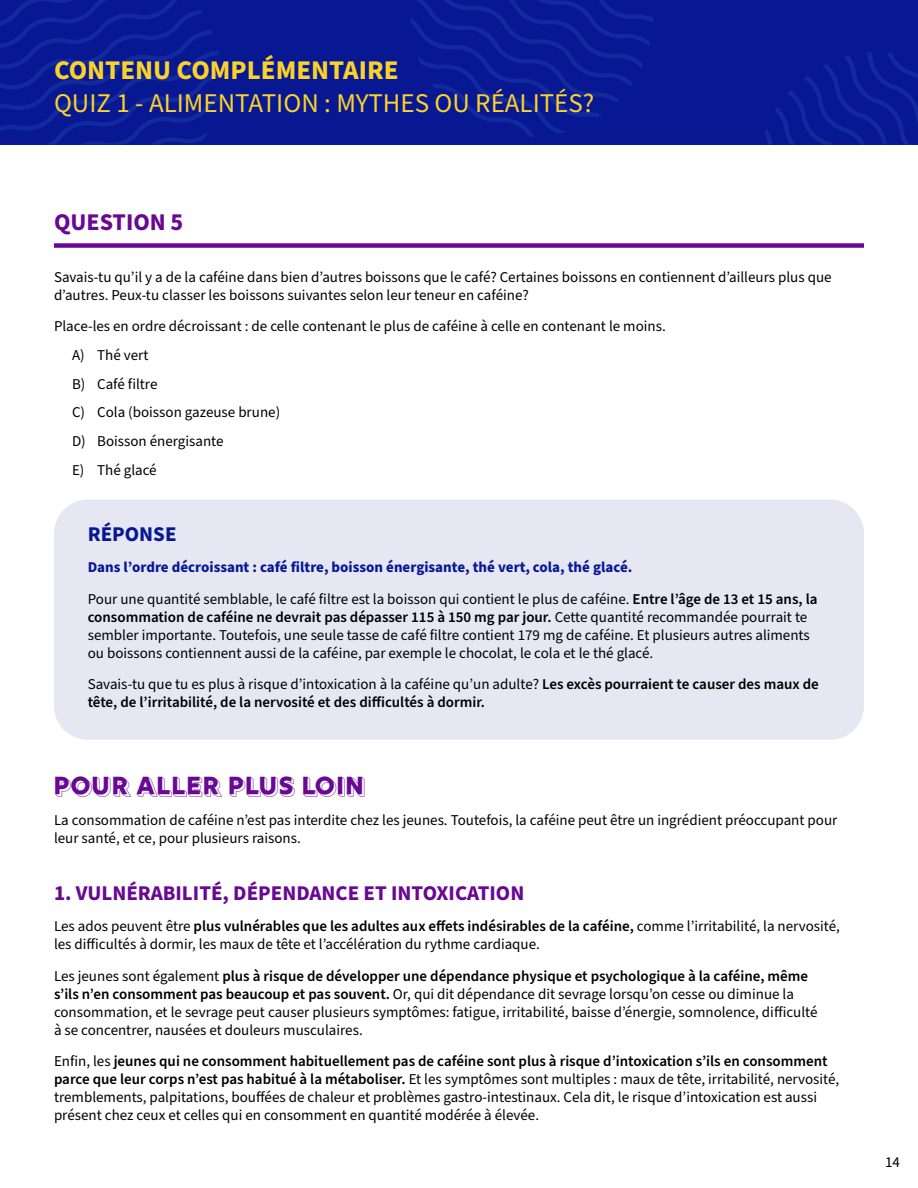
<style>
.page{position:relative;width:918px;height:1188px;background:#fff}
.page>*{position:absolute;margin:0;border:0;box-sizing:border-box;transform-origin:0 0}
.t1{font:27px "Source Sans Pro";color:#fad22a}
.t2{font:700 27px "Source Sans Pro";color:#fad22a}
.t3{font:27px "Rig Bold Reverse";color:#680893}
.t4{font:700 24px "Source Sans Pro";color:#680893}
.t5{font:700 21px "Source Sans Pro";color:#680893}
.t6{font:700 21px "Source Sans Pro";color:#081893}
.t7{font:15px/18px "Source Sans Pro";color:#000}
.t8{font:600 15px/18px "Source Sans Pro";color:#000}
.s1{font-weight:700;color:#081893}
.s2{font-weight:600}
.s3{font-weight:400}
</style>
<div class="page">
<div style="left:0;top:0;width:918px;height:145px;background:#081893"></div>
<svg style="left:411px;top:0;width:242px;height:137px"></svg>
<svg style="left:0;top:0;width:221px;height:145px"></svg>
<svg style="left:765px;top:52px;width:153px;height:93px"></svg>
<div style="left:54px;top:500px;width:810px;height:240px;background:#e6e7f3;border-radius:34px"></div>
<div style="left:54px;top:243px;width:810px;height:5px;background:#680893"></div>
<h1 class="t2" style="left:54px;top:52px;width:346px">CONTENU COMPLÉMENTAIRE</h1>
<h1 class="t1" style="left:54px;top:85px;width:542px">QUIZ 1 - ALIMENTATION : MYTHES OU RÉALITÉS?</h1>
<h2 class="t4" style="left:54px;top:205px;width:131px">QUESTION 5</h2>
<p class="t7" style="left:54px;top:268px;width:779px">Savais-tu qu’il y a de la caféine dans bien d’autres boissons que le café? Certaines boissons en contiennent d’ailleurs plus que d’autres. Peux-tu classer les boissons suivantes selon leur teneur en caféine?</p>
<p class="t7" style="left:72px;top:312px;width:595px;line-height:28.8px;text-indent:-18px">Place-les en ordre décroissant : de celle contenant le plus de caféine à celle en contenant le moins.<br>A) Thé vert<br>B) Café filtre<br>C) Cola (boisson gazeuse brune)<br>D) Boisson énergisante<br>E) Thé glacé</p>
<h3 class="t6" style="left:88px;top:519px;width:90px">RÉPONSE</h3>
<p class="t7" style="left:88px;top:552px;width:731px;line-height:31.5px"><span class="s1">Dans l’ordre décroissant : café filtre, boisson énergisante, thé vert, cola, thé glacé.<br></span>Pour une quantité semblable, le café filtre est la boisson qui contient le plus de caféine. <span class="s2">Entre l’âge de 13 et 15 ans, la</span></p>
<p class="t7" style="left:88px;top:608px;width:724px"><span class="s2">consommation de caféine ne devrait pas dépasser 115 à 150 mg par jour.</span> Cette quantité recommandée pourrait te sembler importante. Toutefois, une seule tasse de café filtre contient 179 mg de caféine. Et plusieurs autres aliments ou boissons contiennent aussi de la caféine, par exemple le chocolat, le cola et le thé glacé.</p>
<p class="t8" style="left:88px;top:676px;width:733px"><span class="s3">Savais-tu que tu es plus à risque d’intoxication à la caféine qu’un adulte?</span> Les excès pourraient te causer des maux de tête, de l’irritabilité, de la nervosité et des difficultés à dormir.</p>
<h1 class="t3" style="left:54px;top:770px;width:314px">POUR ALLER PLUS LOIN</h1>
<p class="t7" style="left:54px;top:812px;width:785px">La consommation de caféine n’est pas interdite chez les jeunes. Toutefois, la caféine peut être un ingrédient préoccupant pour leur santé, et ce, pour plusieurs raisons.</p>
<h3 class="t5" style="left:54px;top:879px;width:472px">1. VULNÉRABILITÉ, DÉPENDANCE ET INTOXICATION</h3>
<p class="t7" style="left:54px;top:918px;width:788px">Les ados peuvent être <span class="s2">plus vulnérables que les adultes aux effets indésirables de la caféine,</span> comme l’irritabilité, la nervosité, les difficultés à dormir, les maux de tête et l’accélération du rythme cardiaque.</p>
<p class="t7" style="left:54px;top:967px;width:765px">Les jeunes sont également <span class="s2">plus à risque de développer une dépendance physique et psychologique à la caféine, même s’ils n’en consomment pas beaucoup et pas souvent.</span> Or, qui dit dépendance dit sevrage lorsqu’on cesse ou diminue la consommation, et le sevrage peut causer plusieurs symptômes: fatigue, irritabilité, baisse d’énergie, somnolence, difficulté à se concentrer, nausées et douleurs musculaires.</p>
<p class="t7" style="left:54px;top:1053px;width:787px">Enfin, les <span class="s2">jeunes qui ne consomment habituellement pas de caféine sont plus à risque d’intoxication s’ils en consomment parce que leur corps n’est pas habitué à la métaboliser.</span> Et les symptômes sont multiples : maux de tête, irritabilité, nervosité, tremblements, palpitations, bouffées de chaleur et problèmes gastro-intestinaux. Cela dit, le risque d’intoxication est aussi présent chez ceux et celles qui en consomment en quantité modérée à élevée.</p>
<p class="t7" style="left:885px;top:1153px;width:16px">14</p>
</div>
